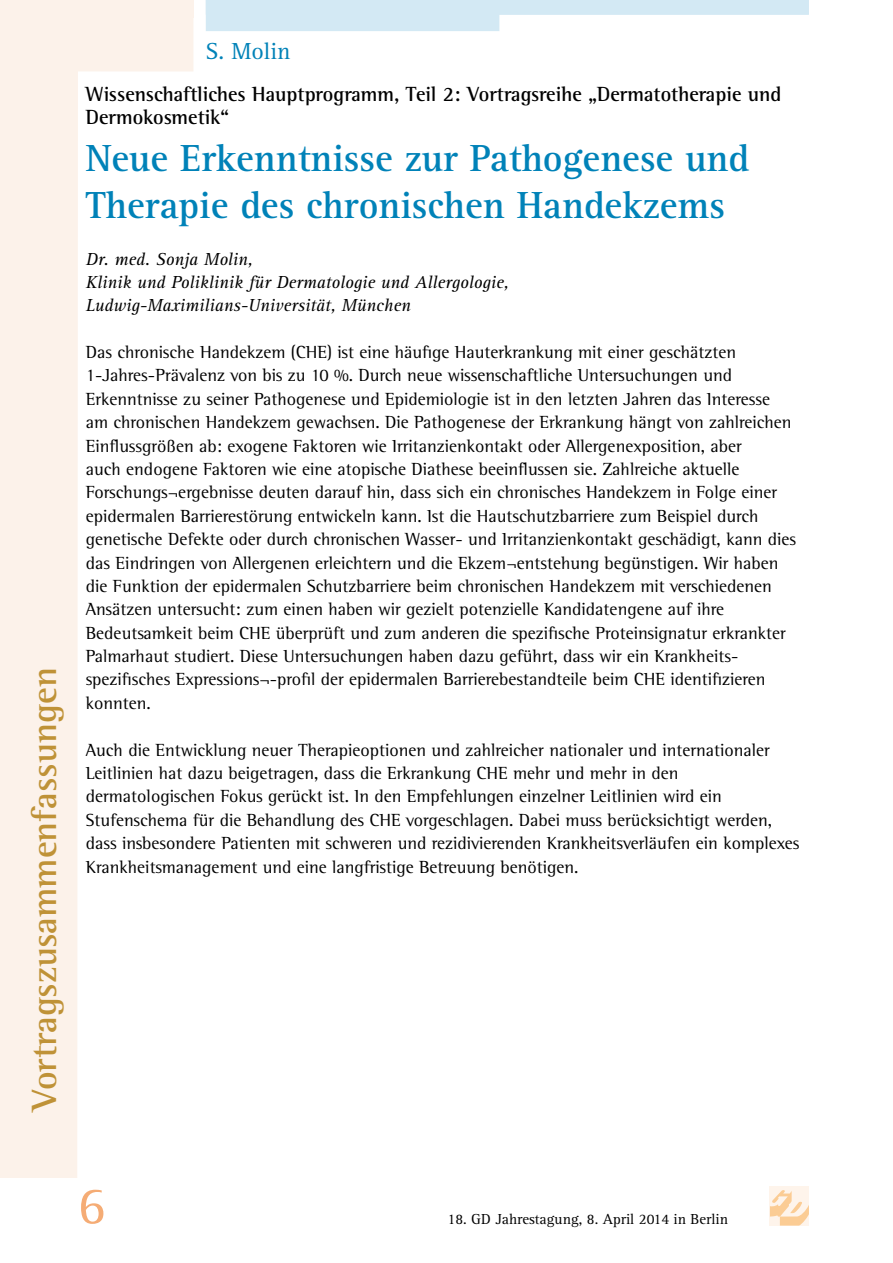
<style>
.page{position:relative;width:893px;height:1263px;background:#fff}
.page>*{position:absolute;margin:0;border:0;box-sizing:border-box;transform-origin:0 0}
.t1{font:54px "Agfa Rotis Serif";color:#f5ac75}
.t2{font:700 39px/46.8px "Agfa Rotis Serif";color:#0082b8}
.t3{font:700 36px "Agfa Rotis Semi Serif";color:#bf9237}
.t4{font:24px "Agfa Rotis Serif";color:#0082b8}
.t5{font:700 21px/23.4px "Agfa Rotis Semi Serif";color:#000}
.t6{font:18px/23.4px "Agfa Rotis Semi Serif";color:#000}
.t7{font:italic 18px/23.4px "Agfa Rotis Serif";color:#000}
.t8{font:15px "Agfa Rotis Serif";color:#000}
</style>
<div class="page">
<div style="left:770px;top:1186px;width:39px;height:39px;background:#fef4eb"></div>
<svg style="left:770px;top:1190px;width:39px;height:35px"></svg>
<svg style="left:0;top:0;width:194px;height:1178px"></svg>
<div style="left:0;top:0;width:193px;height:17px;background:#fcf2ea"></div>
<svg style="left:206px;top:0;width:603px;height:31px"></svg>
<h3 class="t3" style="left:23px;top:1111px;width:445px;rotate:-90deg">Vortragszusammenfassungen</h3>
<h3 class="t4" style="left:206px;top:38px;width:86px">S. Molin</h3>
<p class="t5" style="left:86px;top:82px;width:697px">Wissenschaftliches Hauptprogramm, Teil 2: Vortragsreihe „Dermatotherapie und<br>Dermokosmetik“</p>
<h2 class="t2" style="left:86px;top:135px;width:665px">Neue Erkenntnisse zur Pathogenese und<br>Therapie des chronischen Handekzems</h2>
<p class="t7" style="left:86px;top:247px;width:424px">Dr. med. Sonja Molin,<br>Klinik und Poliklinik für Dermatologie und Allergologie,<br>Ludwig-Maximilians-Universität, München</p>
<p class="t6" style="left:86px;top:340px;width:712px">Das chronische Handekzem (CHE) ist eine häufige Hauterkrankung mit einer geschätzten 1-Jahres-Prävalenz von bis zu 10 %. Durch neue wissenschaftliche Untersuchungen und Erkenntnisse zu seiner Pathogenese und Epidemiologie ist in den letzten Jahren das Interesse am chronischen Handekzem gewachsen. Die Pathogenese der Erkrankung hängt von zahlreichen Einflussgrößen ab: exogene Faktoren wie Irritanzienkontakt oder Allergenexposition, aber<br>auch endogene Faktoren wie eine atopische Diathese beeinflussen sie. Zahlreiche aktuelle Forschungs¬ergebnisse deuten darauf hin, dass sich ein chronisches Handekzem in Folge einer epidermalen Barrierestörung entwickeln kann. Ist die Hautschutzbarriere zum Beispiel durch genetische Defekte oder durch chronischen Wasser- und Irritanzienkontakt geschädigt, kann dies das Eindringen von Allergenen erleichtern und die Ekzem¬entstehung begünstigen. Wir haben die Funktion der epidermalen Schutzbarriere beim chronischen Handekzem mit verschiedenen Ansätzen untersucht: zum einen haben wir gezielt potenzielle Kandidatengene auf ihre Bedeutsamkeit beim CHE überprüft und zum anderen die spezifische Proteinsignatur erkrankter Palmarhaut studiert. Diese Untersuchungen haben dazu geführt, dass wir ein Krankheits&shy;spezifisches Expressions¬-profil der epidermalen Barrierebestandteile beim CHE identifizieren konnten.</p>
<p class="t6" style="left:86px;top:738px;width:715px">Auch die Entwicklung neuer Therapieoptionen und zahlreicher nationaler und internationaler Leitlinien hat dazu beigetragen, dass die Erkrankung CHE mehr und mehr in den dermatologischen Fokus gerückt ist. In den Empfehlungen einzelner Leitlinien wird ein Stufenschema für die Behandlung des CHE vorgeschlagen. Dabei muss berücksichtigt werden, dass insbesondere Patienten mit schweren und rezidivierenden Krankheitsverläufen ein komplexes Krankheitsmanagement und eine langfristige Betreuung benötigen.</p>
<h1 class="t1" style="left:78px;top:1175px;width:30px">6</h1>
<p class="t8" style="left:448px;top:1210px;width:282px">18. GD Jahrestagung, 8. April 2014 in Berlin</p>
</div>
